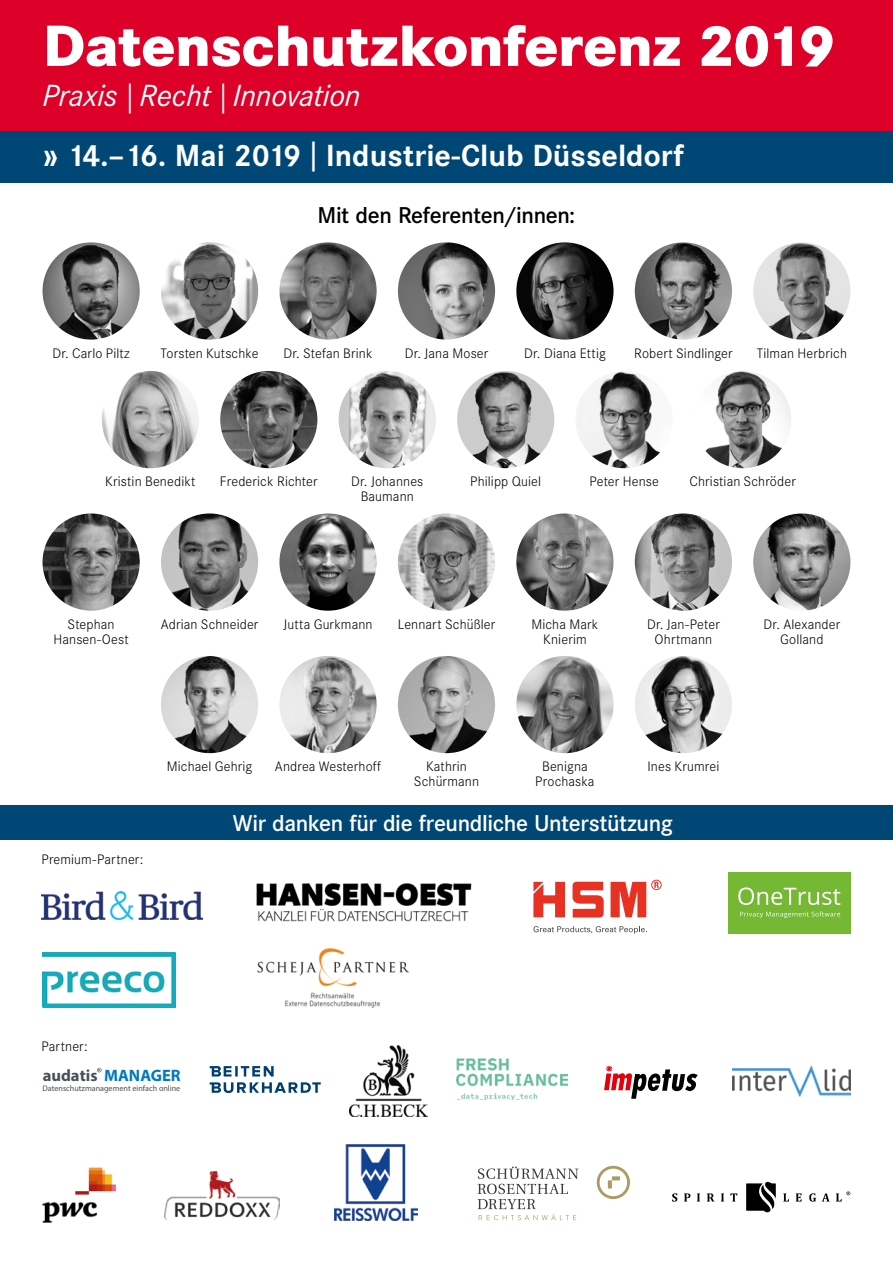
<style>
.page{position:relative;width:893px;height:1263px;background:#fff}
.page>*{position:absolute;margin:0;border:0;box-sizing:border-box;transform-origin:0 0}
.t1{font:800 57px "Corporate SBQ";letter-spacing:-.01em;color:#fff}
.t2{font:700 30px "Corporate SBQ";color:#fff}
.t3{font:italic 30px "Corporate SBQ";letter-spacing:-.01em;color:#fff}
.t4{font:500 22.5px "Corporate SBQ";letter-spacing:-.02em;color:#fff}
.t5{font:500 22.5px "Corporate SBQ";letter-spacing:-.015em;color:#000}
.t6{font:700 16.5px "Myriad Pro";color:#485056}
.t7{font:300 13.5px/15px "Corporate SBQ";letter-spacing:.01em;color:#000;text-align:center}
.t8{font:8.1px "Myriad Pro";color:#485056}
.s1{color:#007abb}
</style>
<div class="page">
<div style="left:0;top:0;width:893px;height:132px;background:#dd0029"></div>
<div style="left:0;top:132px;width:893px;height:51px;background:#004776"></div>
<div style="left:0;top:806px;width:893px;height:34px;background:#004776"></div>
<img style="left:43px;top:242px;width:97px;height:98px;border-radius:49px">
<img style="left:279px;top:242px;width:98px;height:98px;border-radius:49px">
<img style="left:635px;top:242px;width:97px;height:98px;border-radius:49px">
<img style="left:161px;top:242px;width:97px;height:98px;border-radius:49px">
<img style="left:516px;top:242px;width:97px;height:98px;border-radius:49px">
<img style="left:398px;top:242px;width:97px;height:98px;border-radius:49px">
<img style="left:753px;top:242px;width:97px;height:98px;border-radius:49px">
<img style="left:43px;top:513px;width:97px;height:98px;border-radius:49px">
<img style="left:279px;top:513px;width:98px;height:98px;border-radius:49px">
<img style="left:635px;top:513px;width:97px;height:98px;border-radius:49px">
<img style="left:161px;top:513px;width:97px;height:98px;border-radius:49px">
<img style="left:516px;top:513px;width:97px;height:98px;border-radius:49px">
<img style="left:398px;top:513px;width:97px;height:98px;border-radius:49px">
<img style="left:753px;top:513px;width:97px;height:98px;border-radius:49px">
<img style="left:161px;top:656px;width:97px;height:97px;border-radius:49px">
<img style="left:398px;top:656px;width:97px;height:97px;border-radius:49px">
<img style="left:279px;top:656px;width:98px;height:97px;border-radius:49px">
<img style="left:635px;top:656px;width:97px;height:97px;border-radius:49px">
<img style="left:516px;top:656px;width:97px;height:97px;border-radius:49px">
<img style="left:220px;top:371px;width:97px;height:97px;border-radius:49px">
<img style="left:576px;top:371px;width:97px;height:97px;border-radius:49px">
<img style="left:102px;top:371px;width:97px;height:97px;border-radius:49px">
<img style="left:457px;top:371px;width:97px;height:97px;border-radius:49px">
<img style="left:339px;top:371px;width:97px;height:97px;border-radius:49px">
<img style="left:694px;top:371px;width:97px;height:97px;border-radius:49px">
<img style="left:597px;top:1166px;width:33px;height:33px">
<svg style="left:478px;top:1166px;width:100px;height:54px"></svg>
<img style="left:335px;top:1144px;width:83px;height:76px">
<img style="left:164px;top:1172px;width:115px;height:47px">
<img style="left:732px;top:1066px;width:119px;height:30px">
<img style="left:457px;top:1058px;width:111px;height:42px">
<svg style="left:604px;top:1066px;width:94px;height:33px"></svg>
<img style="left:350px;top:1046px;width:78px;height:70px">
<svg style="left:210px;top:1066px;width:64px;height:10px"></svg>
<svg style="left:210px;top:1082px;width:111px;height:11px"></svg>
<img style="left:43px;top:1167px;width:72px;height:56px">
<svg style="left:746px;top:1182px;width:30px;height:30px"></svg>
<svg style="left:672px;top:1193px;width:5px;height:8px"></svg>
<svg style="left:684px;top:1193px;width:6px;height:8px"></svg>
<svg style="left:697px;top:1193px;width:3px;height:8px"></svg>
<svg style="left:707px;top:1193px;width:7px;height:8px"></svg>
<svg style="left:721px;top:1193px;width:3px;height:8px"></svg>
<svg style="left:730px;top:1193px;width:7px;height:8px"></svg>
<svg style="left:783px;top:1193px;width:6px;height:8px"></svg>
<svg style="left:796px;top:1193px;width:6px;height:8px"></svg>
<svg style="left:809px;top:1193px;width:7px;height:8px"></svg>
<svg style="left:822px;top:1193px;width:7px;height:8px"></svg>
<svg style="left:836px;top:1191px;width:14px;height:10px"></svg>
<svg style="left:533px;top:880px;width:129px;height:37px"></svg>
<svg style="left:533px;top:926px;width:114px;height:8px"></svg>
<img style="left:256px;top:883px;width:216px;height:39px">
<div style="left:728px;top:872px;width:122px;height:61px;background:#75b833"></div>
<svg style="left:738px;top:887px;width:102px;height:18px"></svg>
<svg style="left:740px;top:911px;width:100px;height:7px"></svg>
<img style="left:42px;top:891px;width:161px;height:28px">
<img style="left:43px;top:952px;width:133px;height:56px">
<img style="left:257px;top:947px;width:153px;height:61px">
<svg style="left:97px;top:1068px;width:5px;height:4px"></svg>
<h1 class="t1" style="left:43px;top:9px;width:794px">Datenschutzkonferenz 2019</h1>
<h2 class="t3" style="left:43px;top:77px;width:320px">Praxis | Recht | Innovation</h2>
<h2 class="t2" style="left:43px;top:137px;width:643px">» 14.–16. Mai 2019 | Industrie-Club Düsseldorf</h2>
<h3 class="t5" style="left:318px;top:201px;width:259px">Mit den Referenten/innen:</h3>
<p class="t7" style="left:52px;top:346px;width:79px">Dr. Carlo Piltz</p>
<p class="t7" style="left:161px;top:346px;width:99px">Torsten Kutschke</p>
<p class="t7" style="left:283px;top:346px;width:91px">Dr. Stefan Brink</p>
<p class="t7" style="left:405px;top:346px;width:85px">Dr. Jana Moser</p>
<p class="t7" style="left:524px;top:346px;width:83px">Dr. Diana Ettig</p>
<p class="t7" style="left:634px;top:346px;width:100px">Robert Sindlinger</p>
<p class="t7" style="left:757px;top:346px;width:92px">Tilman Herbrich</p>
<p class="t7" style="left:105px;top:474px;width:92px">Kristin Benedikt</p>
<p class="t7" style="left:220px;top:474px;width:99px">Frederick Richter</p>
<p class="t7" style="left:351px;top:474px;width:74px">Dr. Johannes</p>
<p class="t7" style="left:470px;top:474px;width:72px">Philipp Quiel</p>
<p class="t7" style="left:589px;top:474px;width:71px">Peter Hense</p>
<p class="t7" style="left:361px;top:489px;width:55px">Baumann</p>
<p class="t7" style="left:689px;top:474px;width:108px">Christian Schröder</p>
<p class="t7" style="left:398px;top:617px;width:99px">Lennart Schüßler</p>
<p class="t7" style="left:764px;top:617px;width:78px">Dr. Alexander<br>Golland</p>
<p class="t7" style="left:53px;top:617px;width:77px">Stephan<br>Hansen-Oest</p>
<p class="t7" style="left:283px;top:617px;width:91px">Jutta Gurkmann</p>
<p class="t7" style="left:647px;top:617px;width:74px">Dr. Jan-Peter<br>Ohrtmann</p>
<p class="t7" style="left:161px;top:617px;width:99px">Adrian Schneider</p>
<p class="t7" style="left:531px;top:617px;width:69px">Micha Mark<br>Knierim</p>
<p class="t7" style="left:167px;top:759px;width:87px">Michael Gehrig</p>
<p class="t7" style="left:414px;top:759px;width:67px">Kathrin<br>Schürmann</p>
<p class="t7" style="left:275px;top:759px;width:108px">Andrea Westerhoff</p>
<p class="t7" style="left:542px;top:759px;width:47px">Benigna</p>
<p class="t7" style="left:647px;top:759px;width:73px">Ines Krumrei</p>
<p class="t7" style="left:535px;top:774px;width:61px">Prochaska</p>
<p class="t7" style="left:41px;top:852px;width:103px">Premium-Partner:</p>
<h3 class="t4" style="left:233px;top:809px;width:441px">Wir danken für die freundliche Unterstützung</h3>
<p class="t7" style="left:41px;top:1039px;width:48px">Partner:</p>
<p class="t6" style="left:43px;top:1064px;width:140px">audatis <span class="s1">MANAGER</span></p>
<p class="t8" style="left:43px;top:1083px;width:139px">Datenschutzmanagement einfach online</p>
</div>
